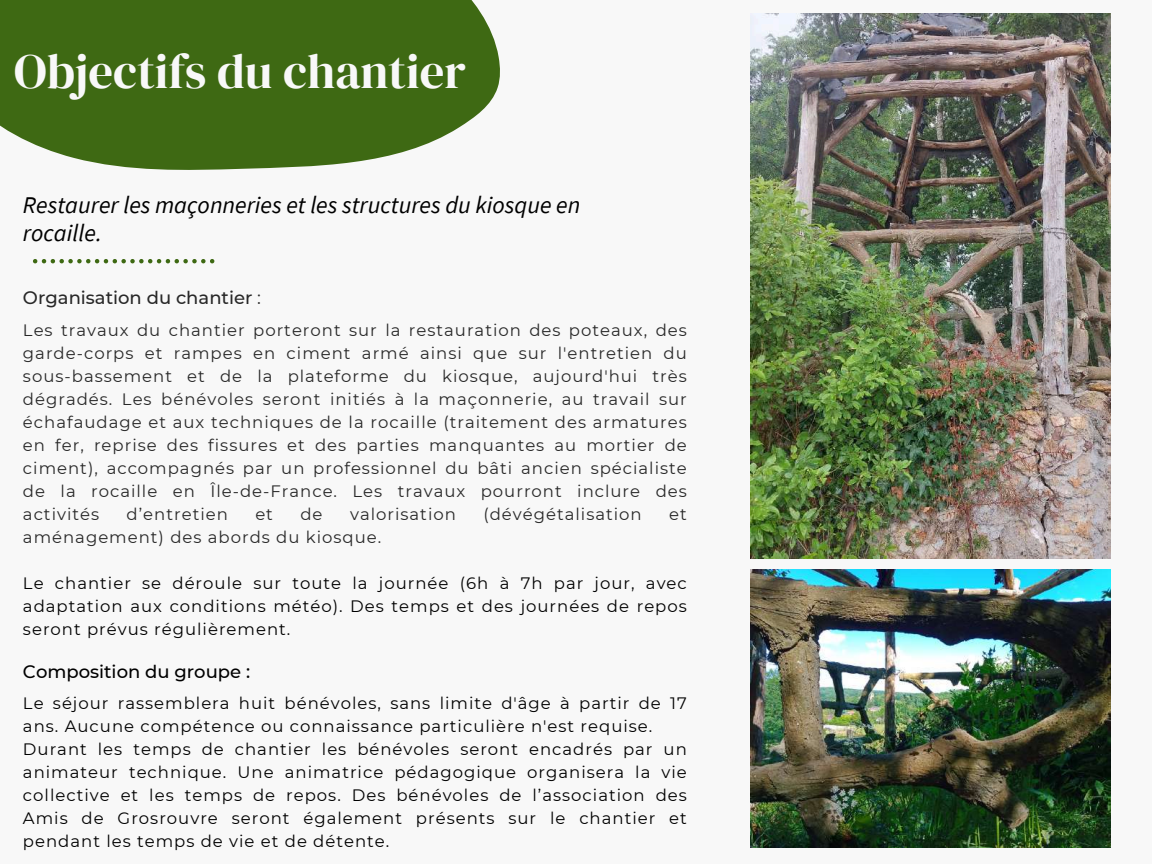
<style>
.page{position:relative;width:1152px;height:864px;background:#f8f8f8}
.page>*{position:absolute;margin:0;border:0;box-sizing:border-box;transform-origin:0 0}
.t1{font:48.6px "DM Serif Display";color:#f8f8f8}
.t2{font:italic 24px/28.2px "Source Sans Pro";color:#000}
.t3{font:500 18px "Montserrat";color:#282828}
.t4{font:500 18px "Montserrat";color:#000}
.t5{font:16.5px/23px "Montserrat";letter-spacing:.06em;color:#282828;text-align:justify}
.t6{font:16.5px/23px "Montserrat";letter-spacing:.06em;color:#000;text-align:justify}
.s1{font-weight:400}
</style>
<div class="page">
<svg style="left:0;top:0;width:500px;height:170px;background:#4f7628"></svg>
<svg style="left:33px;top:259px;width:181px;height:4px"></svg>
<img style="left:751px;top:569px;width:360px;height:278px">
<img style="left:751px;top:14px;width:360px;height:544px">
<h1 class="t1" style="left:14px;top:37px;width:453px">Objectifs du chantier</h1>
<h2 class="t2" style="left:23px;top:190px;width:559px">Restaurer les maçonneries et les structures du kiosque en rocaille.</h2>
<p class="t3" style="left:23px;top:287px;width:240px">Organisation du chantier <span class="s1">:</span></p>
<p class="t5" style="left:23px;top:318px;width:665px">Les travaux du chantier porteront sur la restauration des poteaux, des garde-corps et rampes en ciment armé ainsi que sur l'entretien du sous-bassement et de la plateforme du kiosque, aujourd'hui très dégradés. Les bénévoles seront initiés à la maçonnerie, au travail sur échafaudage et aux techniques de la rocaille (traitement des armatures en fer, reprise des fissures et des parties manquantes au mortier de ciment), accompagnés par un professionnel du bâti ancien spécialiste de la rocaille en Île-de-France. Les travaux pourront inclure des activités</p>
<p class="t5" style="left:127px;top:502px;width:103px">d’entretien</p>
<p class="t5" style="left:255px;top:502px;width:19px">et</p>
<p class="t5" style="left:300px;top:502px;width:24px">de</p>
<p class="t5" style="left:350px;top:502px;width:107px">valorisation</p>
<p class="t5" style="left:483px;top:502px;width:160px">(dévégétalisation</p>
<p class="t5" style="left:669px;top:502px;width:19px">et</p>
<p class="t5" style="left:23px;top:525px;width:360px">aménagement) des abords du kiosque.</p>
<p class="t6" style="left:23px;top:571px;width:665px">Le chantier se déroule sur toute la journée (6h à 7h par jour, avec adaptation aux conditions météo). Des temps et des journées de repos seront prévus régulièrement.</p>
<p class="t4" style="left:23px;top:660px;width:229px">Composition du groupe :</p>
<p class="t6" style="left:23px;top:692px;width:665px;text-align:left">Le séjour rassemblera huit bénévoles, sans limite d'âge à partir de 17 ans. Aucune compétence ou connaissance particulière n'est requise.<br>Durant les temps de chantier les bénévoles seront encadrés par un animateur technique. Une animatrice pédagogique organisera la vie collective et les temps de repos. Des bénévoles de l’association des Amis de Grosrouvre seront également présents sur le chantier et pendant les temps de vie et de détente.</p>
</div>
